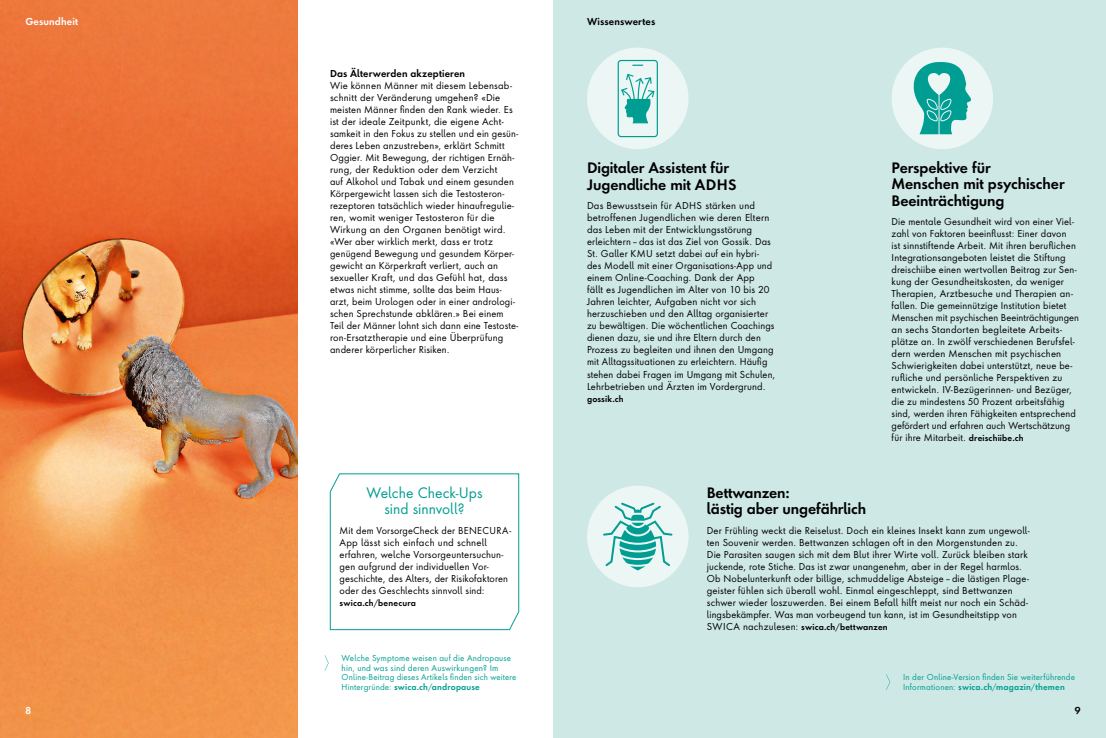
<style>
.page{position:relative;width:1106px;height:738px;background:#fff}
.page>*{position:absolute;margin:0;border:0;box-sizing:border-box;transform-origin:0 0}
.t1{font:600 14px/16.3px "Futura Next";letter-spacing:-.01em;color:#000}
.t2{font:14px/16.2px "Futura Next";color:#009e92;text-align:center}
.t3{font:9.3px/12px "Futura Next";letter-spacing:.015em;color:#000}
.t4{font:600 9.3px "Futura Next";letter-spacing:.015em;color:#000}
.t5{font:600 9.3px "Futura Next";letter-spacing:.015em;color:#fff}
.t6{font:8px/9.5px "Futura Next";letter-spacing:.02em;color:#009e92}
.t7{font:600 8px "Futura Next";letter-spacing:.025em;color:#000}
.s1{font-weight:400}
.s2{font-weight:600}
.s3{font-weight:600;font-size:8px}
.s4{font-weight:400;font-size:9.3px}
</style>
<div class="page">
<img style="left:0;top:0;width:297px;height:737px">
<div style="left:553px;top:0;width:553px;height:737px;background:#cee8e5"></div>
<svg style="left:886px;top:674px;width:4px;height:15px"></svg>
<div style="left:587px;top:48px;width:101px;height:101px;background:#ecf6f5;border-radius:50%"></div>
<div style="left:891px;top:48px;width:102px;height:101px;background:#ecf6f5;border-radius:50%"></div>
<div style="left:617px;top:60px;width:41px;height:77px;border:1px solid #009e92;border-radius:3px"></div>
<svg style="left:621px;top:73px;width:34px;height:51px"></svg>
<svg style="left:913px;top:62px;width:58px;height:72px"></svg>
<div style="left:587px;top:485px;width:101px;height:101px;background:#ecf6f5;border-radius:50%"></div>
<svg style="left:603px;top:502px;width:70px;height:68px"></svg>
<svg style="left:330px;top:473px;width:189px;height:156px"></svg>
<svg style="left:324px;top:655px;width:4px;height:15px"></svg>
<p class="t5" style="left:26px;top:15px;width:54px">Gesundheit</p>
<p class="t5" style="left:26px;top:703px;width:7px">8</p>
<p class="t4" style="left:330px;top:67px;width:137px">Das Älterwerden akzeptieren</p>
<p class="t3" style="left:330px;top:79px;width:190px">Wie können Männer mit diesem Lebensab&shy;schnitt der Veränderung umgehen? «Die meisten Männer finden den Rank wieder. Es ist der ideale Zeitpunkt, die eigene Acht&shy;samkeit in den Fokus zu stellen und ein gesün&shy;deres Leben anzustreben», erklärt Schmitt Oggier. Mit Bewegung, der richtigen Ernäh&shy;rung, der Reduktion oder dem Verzicht<br>auf Alkohol und Tabak und einem gesunden Körpergewicht lassen sich die Testosteron&shy;rezeptoren tatsächlich wieder hinaufregulie&shy;ren, womit weniger Testosteron für die Wirkung an den Organen benötigt wird. «Wer aber wirklich merkt, dass er trotz genügend Bewegung und gesundem Körper&shy;gewicht an Körperkraft verliert, auch an sexueller Kraft, und das Gefühl hat, dass etwas nicht stimme, sollte das beim Haus&shy;arzt, beim Urologen oder in einer andrologi&shy;schen Sprechstunde abklären.» Bei einem Teil der Männer lohnt sich dann eine Testoste&shy;ron-Ersatztherapie und eine Überprüfung anderer körperlicher Risiken.</p>
<h1 class="t2" style="left:366px;top:483px;width:117px">Welche Check-Ups sind sinnvoll?</h1>
<p class="t3" style="left:339px;top:523px;width:173px">Mit dem VorsorgeCheck der BENECURA-App lässt sich einfach und schnell erfahren, welche Vorsorgeuntersuchun&shy;gen aufgrund der individuellen Vor&shy;geschichte, des Alters, der Risikofaktoren oder des Geschlechts sinnvoll sind:</p>
<p class="t7" style="left:339px;top:597px;width:78px">swica.ch<span class="s1">/</span>benecura</p>
<p class="t6" style="left:341px;top:652px;width:176px">Welche Symptome weisen auf die Andropause hin, und was sind deren Auswirkungen? Im Online-Beitrag dieses Artikels finden sich weitere Hintergründe: <span class="s2">swica.ch</span>/<span class="s2">andropause</span></p>
<p class="t4" style="left:587px;top:15px;width:70px">Wissenswertes</p>
<h1 class="t1" style="left:587px;top:160px;width:151px">Digitaler Assistent für<br>Jugendliche mit ADHS</h1>
<p class="t3" style="left:587px;top:199px;width:190px">Das Bewusstsein für ADHS stärken und betroffenen Jugendlichen wie deren Eltern das Leben mit der Entwicklungsstörung erleichtern–das ist das Ziel von Gossik. Das St. Galler KMU setzt dabei auf ein hybri&shy;des Modell mit einer Organisations-App und einem Online-Coaching. Dank der App<br>fällt es Jugendlichen im Alter von 10 bis 20<br>Jahren leichter, Aufgaben nicht vor sich herzuschieben und den Alltag organisierter zu bewältigen. Die wöchentlichen Coachings dienen dazu, sie und ihre Eltern durch den Prozess zu begleiten und ihnen den Umgang mit Alltagssituationen zu erleichtern. Häufig stehen dabei Fragen im Umgang mit Schulen, Lehrbetrieben und Ärzten im Vordergrund.</p>
<p class="t7" style="left:587px;top:393px;width:38px">gossik.ch</p>
<h1 class="t1" style="left:891px;top:159px;width:175px">Perspektive für<br>Menschen mit psychischer<br>Beeinträchtigung</h1>
<p class="t3" style="left:891px;top:215px;width:189px">Die mentale Gesundheit wird von einer Viel&shy;zahl von Faktoren beeinflusst: Einer davon<br>ist sinnstiftende Arbeit. Mit ihren beruflichen Integrationsangeboten leistet die Stiftung dreischiibe einen wertvollen Beitrag zur Sen&shy;kung der Gesundheitskosten, da weniger Therapien, Arztbesuche und Therapien an&shy;fallen. Die gemeinnützige Institution bietet Menschen mit psychischen Beeinträchtigungen an sechs Standorten begleitete Arbeits&shy;plätze an. In zwölf verschiedenen Berufsfel&shy;dern werden Menschen mit psychischen Schwierigkeiten dabei unterstützt, neue be&shy;rufliche und persönliche Perspektiven zu entwickeln. IV-Bezügerinnen- und Bezüger, die zu mindestens 50 Prozent arbeitsfähig sind, werden ihren Fähigkeiten entsprechend gefördert und erfahren auch Wertschätzung für ihre Mitarbeit. <span class="s3">dreischiibe.ch</span></p>
<h1 class="t1" style="left:707px;top:483px;width:161px">Bettwanzen:<br>lästig aber ungefährlich</h1>
<p class="t3" style="left:707px;top:523px;width:324px">Der Frühling weckt die Reiselust. Doch ein kleines Insekt kann zum ungewoll&shy;ten Souvenir werden. Bettwanzen schlagen oft in den Morgenstunden zu.<br>Die Parasiten saugen sich mit dem Blut ihrer Wirte voll. Zurück bleiben stark juckende, rote Stiche. Das ist zwar unangenehm, aber in der Regel harmlos.<br>Ob Nobelunterkunft oder billige, schmuddelige Absteige–die lästigen Plage&shy;geister fühlen sich überall wohl. Einmal eingeschleppt, sind Bettwanzen schwer wieder loszuwerden. Bei einem Befall hilft meist nur noch ein Schäd&shy;lingsbekämpfer. Was man vorbeugend tun kann, ist im Gesundheitstipp von</p>
<p class="t7" style="left:707px;top:621px;width:182px"><span class="s4">SWICA nachzulesen:</span> swica.ch<span class="s1">/</span>bettwanzen</p>
<p class="t6" style="left:903px;top:671px;width:173px">In der Online-Version finden Sie weiterführende<br>Informationen: <span class="s2">swica.ch</span>/<span class="s2">magazin</span>/<span class="s2">themen</span></p>
<p class="t4" style="left:1074px;top:703px;width:7px">9</p>
</div>
